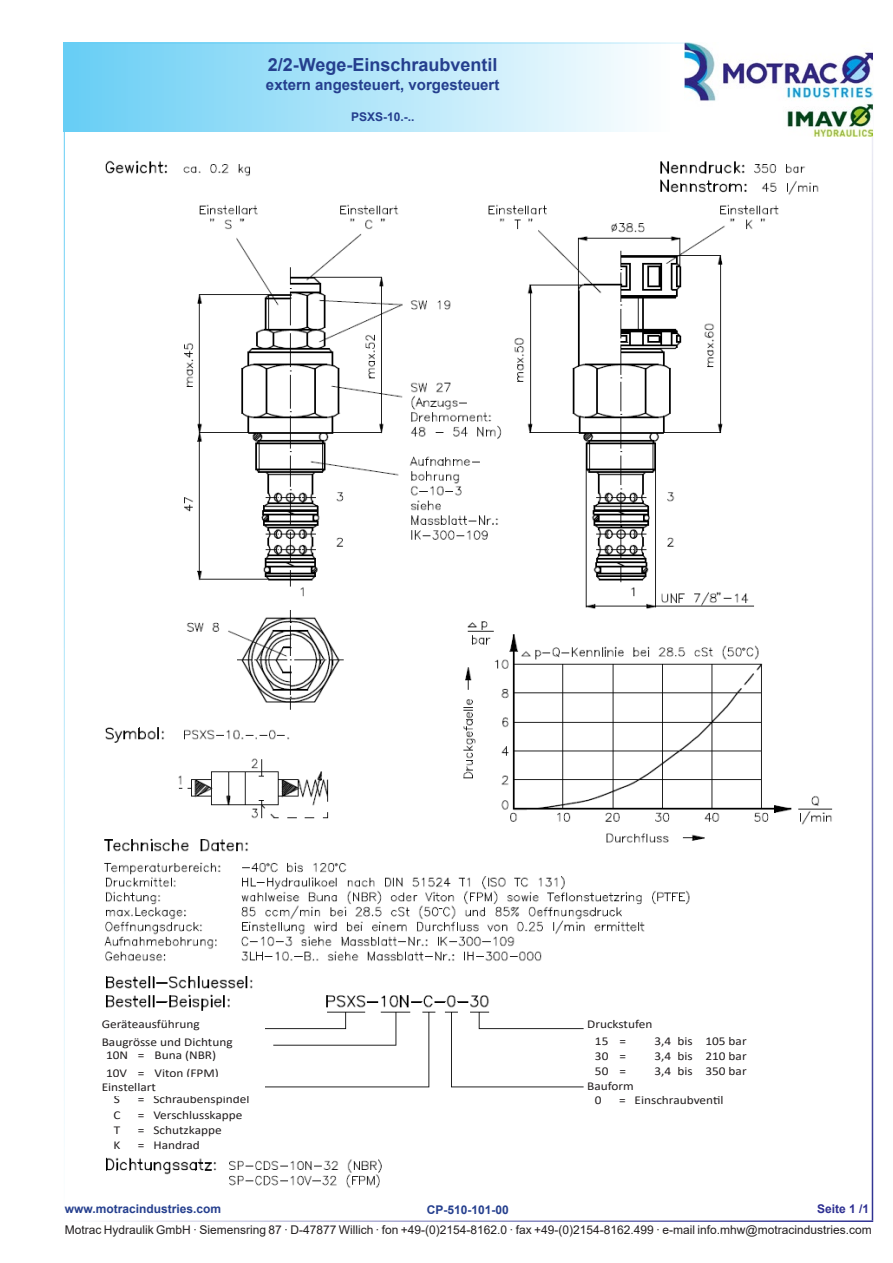
<style>
.page{position:relative;width:893px;height:1263px;background:#fff}
.page>*{position:absolute;margin:0;border:0;box-sizing:border-box;transform-origin:0 0}
.t1{font:700 18px "Arial";color:#253f8e}
.t2{font:700 15px "Arial";color:#253f8e}
.t3{font:12px/17.5px "Calibri";color:#231f20;scale:1.11 1}
.t4{font:12px "Arial";color:#231f20}
.t5{font:700 12px "Arial";color:#253f8e}
.t6{font:700 12px "Arial";color:#2e3092}
</style>
<div class="page">
<div style="left:64px;top:43px;width:606px;height:89px;background:linear-gradient(to right,#66cef5,#fdfefe)"></div>
<hr style="left:64px;top:43px;width:808px;height:1px;background:#67cef5">
<hr style="left:64px;top:1220px;width:809px;height:2px;background:#2e3092">
<hr style="left:64px;top:43px;width:1px;height:1177px;background:#67cef5">
<hr style="left:872px;top:43px;width:1px;height:1177px;background:#2e3092">
<img style="left:685px;top:43px;width:187px;height:93px">
<img style="left:104px;top:160px;width:729px;height:692px">
<img style="left:104px;top:862px;width:586px;height:326px">
<hr style="left:265px;top:1232px;width:95px;height:1px;background:#231f20">
<div style="left:102px;top:1014px;width:163px;height:19px;background:#fff"></div>
<div style="left:102px;top:1046px;width:161px;height:39px;background:#fff"></div>
<div style="left:102px;top:1033px;width:166px;height:17px;background:#fff"></div>
<div style="left:102px;top:1091px;width:162px;height:64px;background:#fff"></div>
<div style="left:102px;top:1077px;width:163px;height:18px;background:#fff"></div>
<div style="left:587px;top:1019px;width:186px;height:17px;background:#fff"></div>
<div style="left:587px;top:1032px;width:166px;height:53px;background:#fff"></div>
<div style="left:587px;top:1080px;width:166px;height:16px;background:#fff"></div>
<div style="left:583px;top:1092px;width:225px;height:23px;background:#fff"></div>
<h1 class="t1" style="left:268px;top:58px;width:231px">2/2-Wege-Einschraubventil</h1>
<p class="t2" style="left:266px;top:79px;width:235px">extern angesteuert, vorgesteuert</p>
<p class="t5" style="left:351px;top:112px;width:65px">PSXS-10.-..</p>
<p class="t3" style="left:102px;top:1016px;width:90px">Geräteausführung</p>
<p class="t3" style="left:106px;top:1047px;width:103px">10N = Buna (NBR)<br>10V = Viton (FPM)</p>
<p class="t3" style="left:102px;top:1034px;width:119px">Baugrösse und Dichtung</p>
<p class="t3" style="left:102px;top:1079px;width:50px">Einstellart</p>
<p class="t3" style="left:114px;top:1091px;width:7px">S</p>
<p class="t3" style="left:138px;top:1091px;width:102px">= Schraubenspindel</p>
<p class="t3" style="left:113px;top:1107px;width:8px">C</p>
<p class="t3" style="left:138px;top:1107px;width:96px">= Verschlusskappe</p>
<p class="t3" style="left:114px;top:1122px;width:7px">T</p>
<p class="t3" style="left:138px;top:1122px;width:77px">= Schutzkappe</p>
<p class="t3" style="left:114px;top:1137px;width:8px">K</p>
<p class="t3" style="left:138px;top:1137px;width:57px">= Handrad</p>
<p class="t3" style="left:595px;top:1017px;width:53px;line-height:16.2px;text-indent:-8px">Druckstufen<br>15 =</p>
<p class="t3" style="left:654px;top:1033px;width:85px">3,4 bis 105 bar</p>
<p class="t3" style="left:595px;top:1048px;width:29px">30 =</p>
<p class="t3" style="left:654px;top:1048px;width:85px">3,4 bis 210 bar</p>
<p class="t3" style="left:595px;top:1063px;width:29px">50 =</p>
<p class="t3" style="left:654px;top:1063px;width:85px">3,4 bis 350 bar</p>
<p class="t3" style="left:595px;top:1079px;width:37px;line-height:14.5px;text-indent:-8px">Bauform<br>0</p>
<p class="t3" style="left:619px;top:1092px;width:96px">= Einschraubventil</p>
<p class="t5" style="left:65px;top:1204px;width:158px">www.motracindustries.com</p>
<p class="t6" style="left:817px;top:1204px;width:54px">Seite 1 /1</p>
<p class="t4" style="left:65px;top:1225px;width:808px">Motrac Hydraulik GmbH · Siemensring 87 · D-47877 Willich · fon +49-(0)2154-8162.0 · fax +49-(0)2154-8162.499 · e-mail info.mhw@motracindustries.com</p>
<p class="t5" style="left:427px;top:1206px;width:84px">CP-510-101-00</p>
</div>
